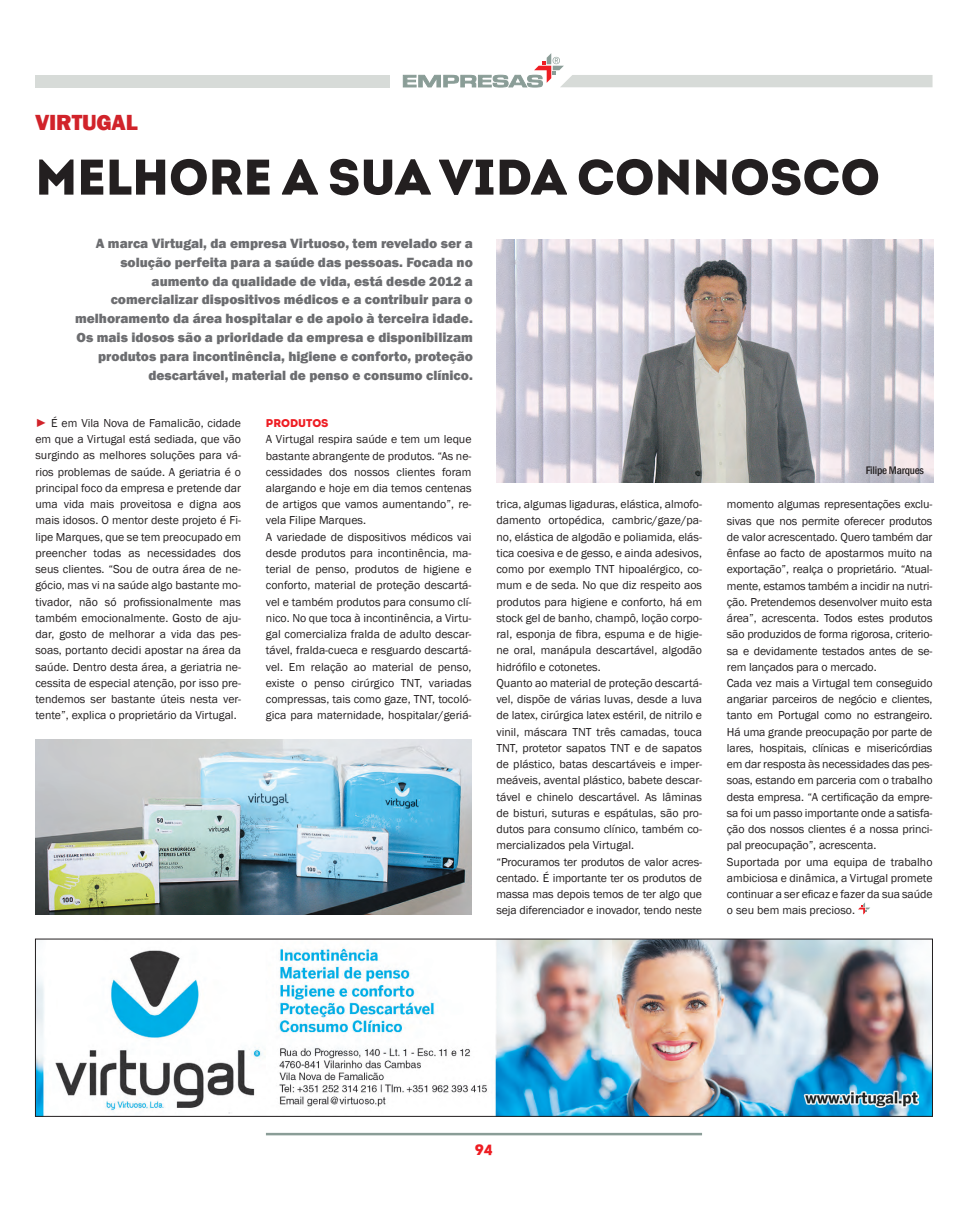
<style>
.page{position:relative;width:968px;height:1205px;background:#fff}
.page>*{position:absolute;margin:0;border:0;box-sizing:border-box;transform-origin:0 0}
.t1{font:50px "Intro Black Caps";color:#231f20}
.t2{font:800 22.5px "Franklin Gothic";letter-spacing:-.01em;color:#d1232a}
.t3{font:15px "Intro Black Caps";color:#ee1d23}
.t4{font:800 13.75px/18.8px "Franklin Gothic";color:#6c6d70;text-align:right}
.t5{font:11.88px/16.2px "Franklin Gothic";color:#231f20}
.t6{font:500 condensed 11.25px "Franklin Gothic";letter-spacing:-.02em;color:#231f20}
.t7{font:11.25px "Intro Black Caps";color:#ee1d23}
.s1{color:#d1232a}
</style>
<div class="page">
<div style="left:35px;top:75px;width:355px;height:12px;background:#d7dbd8"></div>
<svg style="left:403px;top:53px;width:529px;height:35px"></svg>
<hr style="left:266px;top:1133px;width:436px;height:2px;background:#8a9d97">
<svg style="left:858px;top:902px;width:12px;height:12px"></svg>
<img style="left:37px;top:941px;width:893px;height:173px">
<img style="left:496px;top:239px;width:437px;height:243px">
<img style="left:35px;top:739px;width:436px;height:175px">
<h2 class="t2" style="left:35px;top:108px;width:104px">VIRTUGAL</h2>
<h1 class="t1" style="left:35px;top:144px;width:846px">MELHORE A SUA VIDA CONNOSCO</h1>
<p class="t4" style="left:75px;top:234px;width:399px">A marca Virtugal, da empresa Virtuoso, tem revelado ser a solução perfeita para a saúde das pessoas. Focada no aumento da qualidade de vida, está desde 2012 a comercializar dispositivos médicos e a contribuir para o melhoramento da área hospitalar e de apoio à terceira idade.<br>Os mais idosos são a prioridade da empresa e disponibilizam produtos para incontinência, higiene e conforto, proteção descartável, material de penso e consumo clínico.</p>
<p class="t5" style="left:35px;top:415px;width:207px;text-align:justify"><span class="s1">►</span> É em Vila Nova de Famalicão, cidade em que a Virtugal está sediada, que vão surgindo as melhores soluções para vá&shy;rios problemas de saúde. A geriatria é o principal foco da empresa e pretende dar uma vida mais proveitosa e digna aos mais idosos. O mentor deste projeto é Fi&shy;lipe Marques, que se tem preocupado em preencher todas as necessidades dos seus clientes. “Sou de outra área de ne&shy;gócio, mas vi na saúde algo bastante mo&shy;tivador, não só profissionalmente mas também emocionalmente. Gosto de aju&shy;dar, gosto de melhorar a vida das pes&shy;soas, portanto decidi apostar na área da saúde. Dentro desta área, a geriatria ne&shy;cessita de especial atenção, por isso pre&shy;tendemos ser bastante úteis nesta ver&shy;tente”, explica o proprietário da Virtugal.</p>
<p class="t7" style="left:266px;top:416px;width:64px">PRODUTOS</p>
<p class="t5" style="left:266px;top:431px;width:207px">A Virtugal respira saúde e tem um leque bastante abrangente de produtos. “As ne&shy;cessidades dos nossos clientes foram alargando e hoje em dia temos centenas de artigos que vamos aumentando”, re&shy;vela Filipe Marques.<br>A variedade de dispositivos médicos vai desde produtos para incontinência, ma&shy;terial de penso, produtos de higiene e conforto, material de proteção descartá&shy;vel e também produtos para consumo clí&shy;nico. No que toca à incontinência, a Virtu&shy;gal comercializa fralda de adulto descar&shy;tável, fralda-cueca e resguardo descartá&shy;vel. Em relação ao material de penso, existe o penso cirúrgico TNT, variadas compressas, tais como gaze, TNT, tocoló&shy;gica para maternidade, hospitalar/geriá-</p>
<p class="t5" style="left:496px;top:496px;width:207px">trica, algumas ligaduras, elástica, almofo&shy;damento ortopédica, cambric/gaze/pa&shy;no, elástica de algodão e poliamida, elás&shy;tica coesiva e de gesso, e ainda adesivos, como por exemplo TNT hipoalérgico, co&shy;mum e de seda. No que diz respeito aos produtos para higiene e conforto, há em stock gel de banho, champô, loção corpo&shy;ral, esponja de fibra, espuma e de higie&shy;ne oral, manápula descartável, algodão hidrófilo e cotonetes.<br>Quanto ao material de proteção descartá&shy;vel, dispõe de várias luvas, desde a luva de latex, cirúrgica latex estéril, de nitrilo e vinil, máscara TNT três camadas, touca TNT, protetor sapatos TNT e de sapatos de plástico, batas descartáveis e imper&shy;meáveis, avental plástico, babete descar&shy;tável e chinelo descartável. As lâminas de bisturi, suturas e espátulas, são pro&shy;dutos para consumo clínico, também co&shy;mercializados pela Virtugal.<br>“Procuramos ter produtos de valor acres&shy;centado. É importante ter os produtos de massa mas depois temos de ter algo que seja diferenciador e inovador, tendo neste</p>
<p class="t6" style="left:865px;top:462px;width:60px">Filipe Marques</p>
<p class="t5" style="left:726px;top:496px;width:207px">momento algumas representações exclu&shy;sivas que nos permite oferecer produtos de valor acrescentado. Quero também dar ênfase ao facto de apostarmos muito na exportação”, realça o proprietário. “Atual&shy;mente, estamos também a incidir na nutri&shy;ção. Pretendemos desenvolver muito esta área”, acrescenta. Todos estes produtos são produzidos de forma rigorosa, criterio&shy;sa e devidamente testados antes de se&shy;rem lançados para o mercado.<br>Cada vez mais a Virtugal tem conseguido angariar parceiros de negócio e clientes, tanto em Portugal como no estrangeiro.<br>Há uma grande preocupação por parte de lares, hospitais, clínicas e misericórdias em dar resposta às necessidades das pes&shy;soas, estando em parceria com o trabalho desta empresa. “A certificação da empre&shy;sa foi um passo importante onde a satisfa&shy;ção dos nossos clientes é a nossa princi&shy;pal preocupação”, acrescenta.<br>Suportada por uma equipa de trabalho ambiciosa e dinâmica, a Virtugal promete continuar a ser eficaz e fazer da sua saúde o seu bem mais precioso.</p>
<p class="t3" style="left:475px;top:1139px;width:20px">94</p>
</div>
